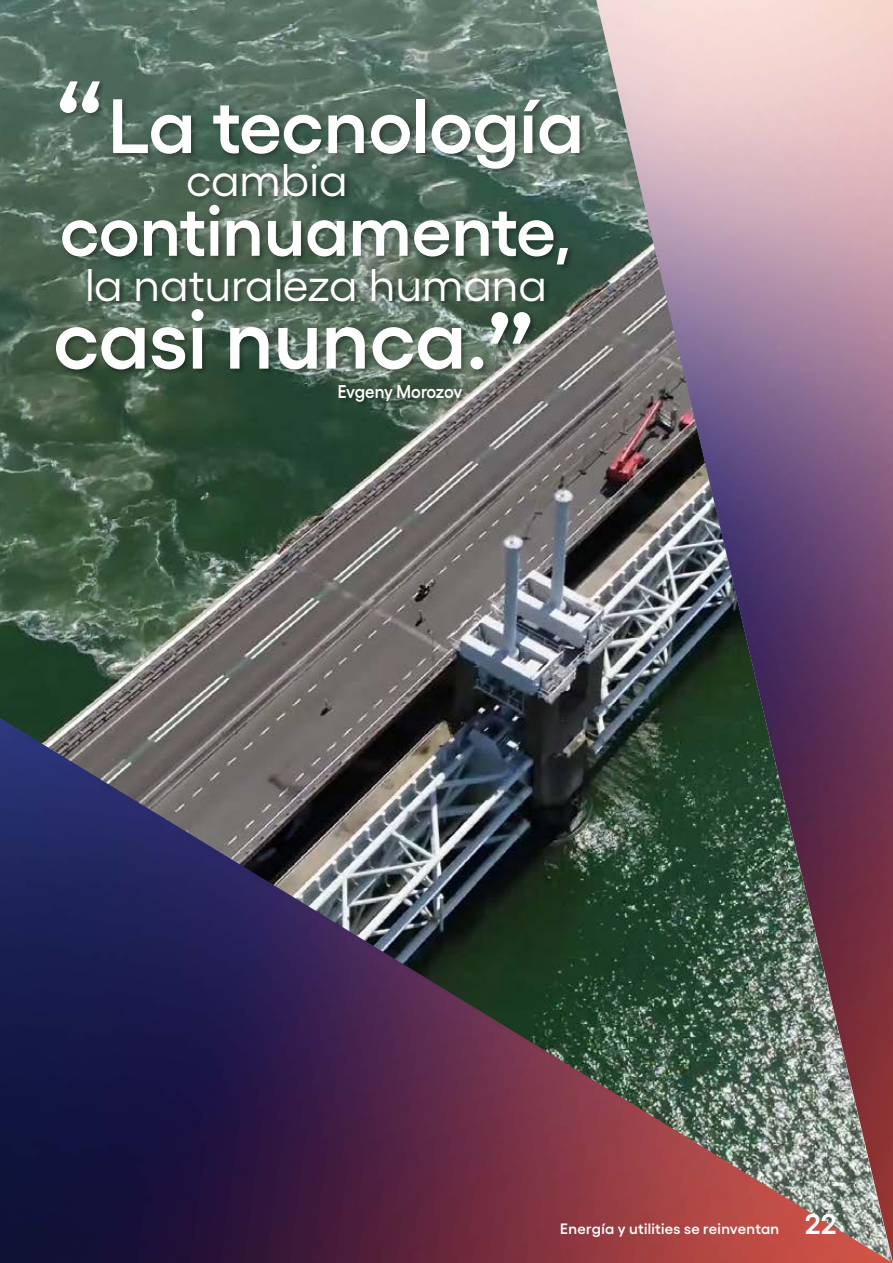
<style>
.page{position:relative;width:893px;height:1263px;background:#fff}
.page>*{position:absolute;margin:0;border:0;box-sizing:border-box;transform-origin:0 0}
.t1{font:600 116.55px "Gellix";color:#fff}
.t2{font:600 83.1px "Gellix";color:#fff}
.t3{font:600 76.8px "Gellix";letter-spacing:-.005em;color:#fff}
.t4{font:600 71.25px "Gellix";color:#fff}
.t5{font:45.75px "Gellix";color:#fff}
.t6{font:600 18.45px "Gellix";letter-spacing:-.015em;color:#fff;scale:.92 1}
.t7{font:600 15px "Gellix";letter-spacing:.02em;color:#fff}
.s1{font-size:28.5px}
</style>
<div class="page">
<img style="left:0;top:0;width:596px;height:718px">
<img style="left:0;top:718px;width:596px;height:545px">
<img style="left:596px;top:0;width:297px;height:1263px">
<div style="left:55px;top:80px;width:532px;height:329px;background:#000;opacity:.35"></div>
<h1 class="t1" style="left:54px;top:39px;width:53px">“</h1>
<h3 class="t3" style="left:108px;top:66px;width:477px">La tecnología</h3>
<h3 class="t5" style="left:186px;top:145px;width:163px">cambia</h3>
<h3 class="t4" style="left:60px;top:175px;width:514px">continuamente,</h3>
<h3 class="t5" style="left:85px;top:250px;width:463px">la naturaleza humana</h3>
<h2 class="t2" style="left:53px;top:274px;width:436px">casi nunca.</h2>
<h1 class="t1" style="left:536px;top:386px;width:53px;rotate:-180deg">“</h1>
<p class="t6" style="left:338px;top:377px;width:137px">Evgeny Morozov</p>
<p class="t7" style="left:560px;top:1216px;width:278px">Energía y utilities se reinventan <span class="s1">22</span></p>
</div>
